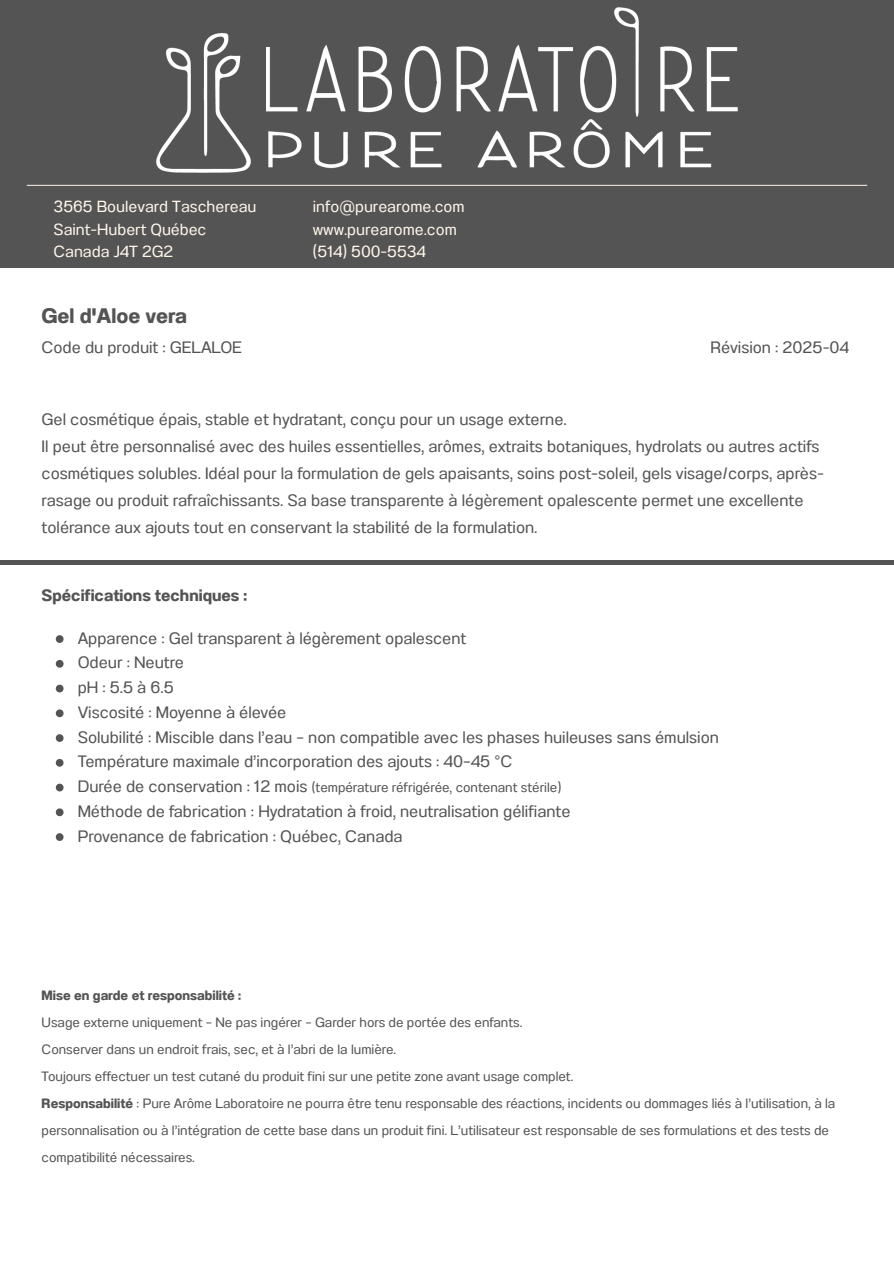
<style>
.page{position:relative;width:894px;height:1263px;background:#fff}
.page>*{position:absolute;margin:0;border:0;box-sizing:border-box;transform-origin:0 0}
.t1{font:700 21px "Anantason";color:#545454}
.t2{font:16.5px/27px "Anantason";color:#545454}
.t3{font:700 16.5px "Anantason";color:#545454}
.t4{font:16.05px/22.4px "Anantason";color:#fff6ea}
.t5{font:13.5px/27px "Anantason";color:#545454}
.s1{font-size:16.5px}
.s2{font-weight:700}
</style>
<div class="page">
<svg style="left:56px;top:635px;width:7px;height:8px"></svg>
<svg style="left:56px;top:660px;width:7px;height:8px"></svg>
<svg style="left:56px;top:685px;width:7px;height:7px"></svg>
<svg style="left:56px;top:709px;width:7px;height:8px"></svg>
<svg style="left:56px;top:734px;width:7px;height:8px"></svg>
<svg style="left:56px;top:759px;width:7px;height:8px"></svg>
<svg style="left:56px;top:784px;width:7px;height:7px"></svg>
<svg style="left:56px;top:808px;width:7px;height:8px"></svg>
<svg style="left:56px;top:833px;width:7px;height:8px"></svg>
<div style="left:0;top:0;width:893px;height:268px;background:#545454"></div>
<hr style="left:27px;top:185px;width:839px;height:1px;background:#fff6ea">
<img style="left:156px;top:8px;width:581px;height:164px">
<div style="left:0;top:560px;width:893px;height:5px;background:#545454"></div>
<p class="t4" style="left:54px;top:196px;width:204px">3565 Boulevard Taschereau<br>Saint-Hubert Québec<br>Canada J4T 2G2</p>
<p class="t4" style="left:313px;top:196px;width:153px">info@purearome.com www.purearome.com (514) 500-5534</p>
<h1 class="t1" style="left:42px;top:303px;width:147px">Gel d'Aloe vera</h1>
<h1 class="t2" style="left:42px;top:334px;width:202px">Code du produit : GELALOE</h1>
<h1 class="t2" style="left:710px;top:334px;width:140px">Révision : 2025-04</h1>
<h3 class="t2" style="left:42px;top:406px;width:783px">Gel cosmétique épais, stable et hydratant, conçu pour un usage externe.<br>Il peut être personnalisé avec des huiles essentielles, arômes, extraits botaniques, hydrolats ou autres actifs cosmétiques solubles. Idéal pour la formulation de gels apaisants, soins post-soleil, gels visage/corps, après&shy;rasage ou produit rafraîchissants. Sa base transparente à légèrement opalescente permet une excellente tolérance aux ajouts tout en conservant la stabilité de la formulation.</h3>
<h2 class="t3" style="left:42px;top:585px;width:207px">Spécifications techniques :</h2>
<p class="t2" style="left:78px;top:624px;width:390px">Apparence : Gel transparent à légèrement opalescent</p>
<p class="t2" style="left:78px;top:649px;width:108px">Odeur : Neutre</p>
<p class="t2" style="left:78px;top:674px;width:98px">pH : 5.5 à 6.5</p>
<p class="t2" style="left:78px;top:699px;width:210px">Viscosité : Moyenne à élevée</p>
<p class="t2" style="left:78px;top:723px;width:642px">Solubilité : Miscible dans l’eau – non compatible avec les phases huileuses sans émulsion</p>
<p class="t2" style="left:78px;top:748px;width:436px">Température maximale d’incorporation des ajouts : 40–45 °C</p>
<p class="t5" style="left:78px;top:774px;width:485px"><span class="s1">Durée de conservation : 12 mois</span> (température réfrigérée, contenant stérile)</p>
<p class="t2" style="left:78px;top:798px;width:494px">Méthode de fabrication : Hydratation à froid, neutralisation gélifiante</p>
<p class="t2" style="left:78px;top:822px;width:326px">Provenance de fabrication : Québec, Canada</p>
<p class="t5" style="left:42px;top:982px;width:795px"><span class="s2">Mise en garde et responsabilité :<br></span>Usage externe uniquement – Ne pas ingérer – Garder hors de portée des enfants.<br>Conserver dans un endroit frais, sec, et à l’abri de la lumière.<br>Toujours effectuer un test cutané du produit fini sur une petite zone avant usage complet.<br><span class="s2">Responsabilité</span> : Pure Arôme Laboratoire ne pourra être tenu responsable des réactions, incidents ou dommages liés à l’utilisation, à la personnalisation ou à l’intégration de cette base dans un produit fini. L’utilisateur est responsable de ses formulations et des tests de compatibilité nécessaires.</p>
</div>
